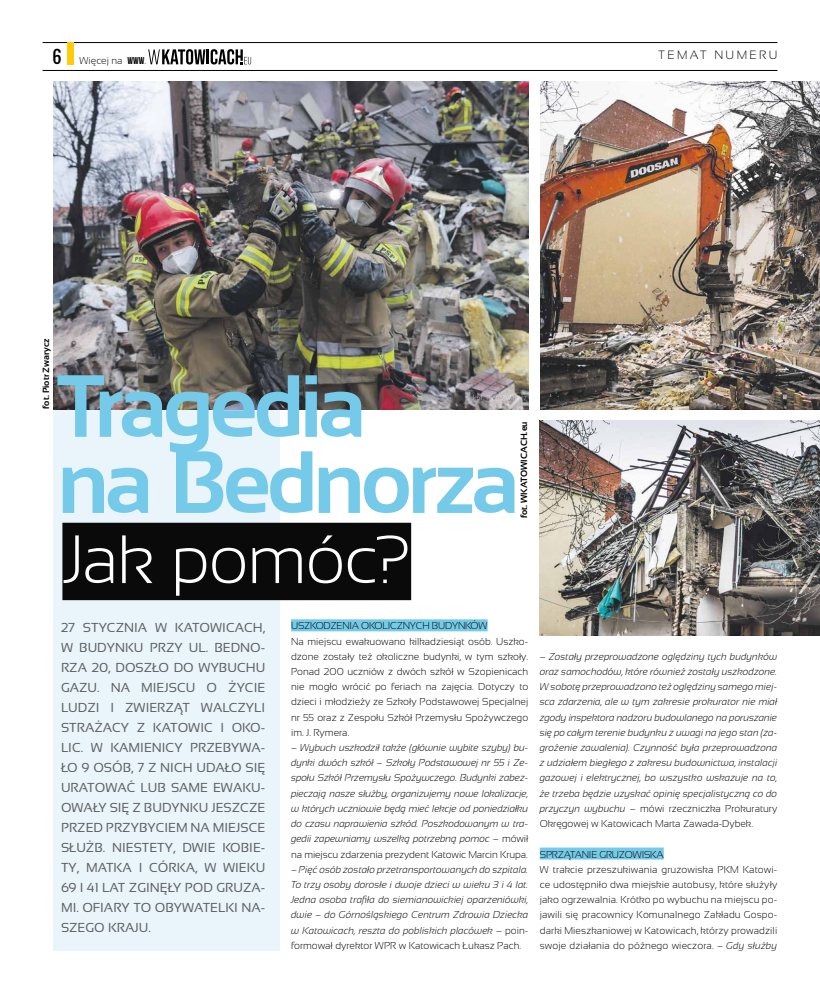
<style>
.page{position:relative;width:820px;height:993px;background:#fff}
.page>*{position:absolute;margin:0;border:0;box-sizing:border-box;transform-origin:0 0}
.t1{font:700 88.1px/76px "Sansation";letter-spacing:-.05em;color:#74cae8}
.t2{font:300 68.2px "Sansation";letter-spacing:-.02em;color:#fff}
.t3{font:13px/20px "Sansation";color:#5f6062;text-align:justify}
.t4{font:300 12px "Sansation";letter-spacing:.2em;color:#000}
.t5{font:italic 300 10px/15.2px "Sansation";color:#000;text-align:justify}
.t6{font:300 10px/15.2px "Sansation";color:#000}
.t7{font:700 9px "Sansation";color:#000}
.s1{font-family:"Oswald";font-weight:400;font-size:17px}
.s2{font-family:"Bebas Neue";font-weight:400}
.s3{font-style:normal}
.s4{font-style:italic}
</style>
<div class="page">
<hr style="left:43px;top:42px;width:734px;height:1px;background:#000">
<svg style="left:148px;top:49px;width:103px;height:15px"></svg>
<hr style="left:43px;top:70px;width:734px;height:1px;background:#000">
<div style="left:67px;top:43px;width:6px;height:22px;background:#fecc0b"></div>
<div style="left:53px;top:368px;width:226px;height:582px;background:#e9f5fb"></div>
<div style="left:291px;top:619px;width:196px;height:12px;background:#74cae8"></div>
<div style="left:539px;top:847px;width:124px;height:12px;background:#74cae8"></div>
<img style="left:540px;top:81px;width:279px;height:328px">
<img style="left:53px;top:81px;width:475px;height:328px">
<img style="left:539px;top:420px;width:280px;height:215px">
<div style="left:62px;top:522px;width:349px;height:78px;background:#0a0a0b"></div>
<p class="t6" style="left:52px;top:53px;width:95px"><span class="s1">6</span> Więcej na <span class="s2">WWW</span>.</p>
<p class="t4" style="left:658px;top:48px;width:120px">TEMAT NUMERU</p>
<p class="t7" style="left:41px;top:408px;width:71px;rotate:-90deg">fot. Piotr Zwarycz</p>
<h1 class="t1" style="left:57px;top:368px;width:463px">Tragedia<br>na Bednorza</h1>
<p class="t7" style="left:519px;top:518px;width:98px;rotate:-90deg">fot. WKATOWICACH.eu</p>
<h2 class="t2" style="left:62px;top:521px;width:350px">Jak pomóc?</h2>
<p class="t3" style="left:61px;top:617px;width:206px">27 STYCZNIA W KATOWICACH, W BUDYNKU PRZY UL. BEDNO-RZA 20, DOSZŁO DO WYBUCHU GAZU. NA MIEJSCU O ŻYCIE LUDZI I ZWIERZĄT WALCZYLI STRAŻACY Z KATOWIC I OKO-LIC. W KAMIENICY PRZEBYWA-ŁO 9 OSÓB, 7 Z NICH UDAŁO SIĘ URATOWAĆ LUB SAME EWAKU-OWAŁY SIĘ Z BUDYNKU JESZCZE PRZED PRZYBYCIEM NA MIEJSCE SŁUŻB. NIESTETY, DWIE KOBIE-TY, MATKA I CÓRKA, W WIEKU 69 I 41 LAT ZGINĘŁY POD GRUZA-MI. OFIARY TO OBYWATELKI NA-SZEGO KRAJU.</p>
<p class="t6" style="left:291px;top:618px;width:239px">USZKODZENIA OKOLICZNYCH BUDYNKÓW<br>Na miejscu ewakuowano kilkadziesiąt osób. Uszko&shy;dzone zostały też okoliczne budynki, w tym szkoły.<br>Ponad 200 uczniów z dwóch szkół w Szopienicach nie mogło wrócić po feriach na zajęcia. Dotyczy to dzieci i młodzieży ze Szkoły Podstawowej Specjalnej nr 55 oraz z Zespołu Szkół Przemysłu Spożywczego im. J. Rymera.</p>
<p class="t5" style="left:291px;top:739px;width:239px"><span class="s3">–</span> Wybuch uszkodził także (głównie wybite szyby) bu&shy;dynki dwóch szkół – Szkoły Podstawowej nr 55 i Ze&shy;społu Szkół Przemysłu Spożywczego. Budynki zabez&shy;pieczają nasze służby, organizujemy nowe lokalizacje, w których uczniowie będą mieć lekcje od poniedziałku do czasu naprawienia szkód. Poszkodowanym w tra&shy;gedii zapewniamy wszelką potrzebną pomoc <span class="s3">– mówił na miejscu zdarzenia prezydent Katowic Marcin Krupa.</span></p>
<p class="t5" style="left:291px;top:861px;width:239px"><span class="s3">–</span> Pięć osób zostało przetransportowanych do szpitala.<br>To trzy osoby dorosłe i dwoje dzieci w wieku 3 i 4 lat.<br>Jedna osoba trafiła do siemianowickiej oparzeniówki, dwie – do Górnośląskiego Centrum Zdrowia Dziecka w Katowicach, reszta do pobliskich placówek <span class="s3">– poin&shy;formował dyrektor WPR w Katowicach Łukasz Pach.</span></p>
<p class="t5" style="left:539px;top:648px;width:239px"><span class="s3">–</span> Zostały przeprowadzone oględziny tych budynków oraz samochodów, które również zostały uszkodzone.<br>W sobotę przeprowadzono też oględziny samego miej&shy;sca zdarzenia, ale w tym zakresie prokurator nie miał zgody inspektora nadzoru budowlanego na poruszanie się po całym terenie budynku z uwagi na jego stan (za&shy;grożenie zawalenia). Czynność była przeprowadzona z udziałem biegłego z zakresu budownictwa, instalacji gazowej i elektrycznej, bo wszystko wskazuje na to, że trzeba będzie uzyskać opinię specjalistyczną co do przyczyn wybuchu <span class="s3">– mówi rzeczniczka Prokuratury Okręgowej w Katowicach Marta Zawada-Dybek.</span></p>
<p class="t6" style="left:539px;top:846px;width:239px">SPRZĄTANIE GRUZOWISKA<br>W trakcie przeszukiwania gruzowiska PKM Katowi&shy;ce udostępniło dwa miejskie autobusy, które służyły jako ogrzewalnia. Krótko po wybuchu na miejscu po&shy;jawili się pracownicy Komunalnego Zakładu Gospo&shy;darki Mieszkaniowej w Katowicach, którzy prowadzili swoje działania do późnego wieczora. – <span class="s4">Gdy służby</span></p>
</div>
